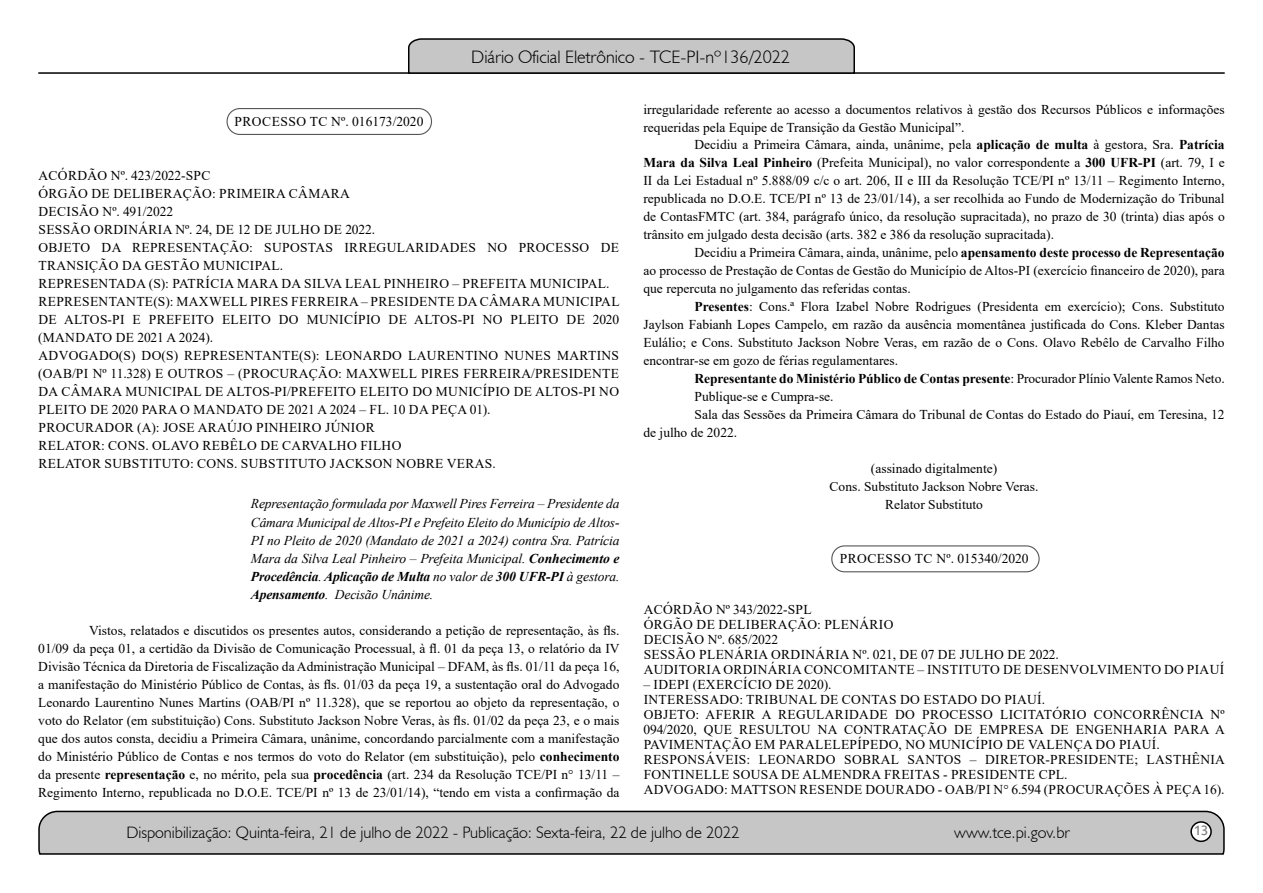
<style>
.page{position:relative;width:1263px;height:893px;background:#fff}
.page>*{position:absolute;margin:0;border:0;box-sizing:border-box;transform-origin:0 0}
.t1{font:300 18px "Humanist 521 BT";color:#000}
.t2{font:300 16.5px "Humanist 521 BT";color:#000}
.t3{font:15px "Estrangelo Edessa";color:#808080}
.t4{font:13.5px/18px "Times New Roman";letter-spacing:.025em;color:#000;text-align:justify}
.t5{font:13.5px/18px "Times New Roman";color:#000}
.t6{font:italic 13.5px/18px "Times New Roman";letter-spacing:-.005em;color:#000;text-align:justify}
.t7{font:700 13.5px "Times New Roman";letter-spacing:-.005em;color:#000}
.s1{font-weight:700}
.s2{font-weight:400}
</style>
<div class="page">
<svg style="left:38px;top:810px;width:1187px;height:45px;background:#b9b9b9"></svg>
<div style="left:1191px;top:822px;width:20px;height:19px;background:#fff;border-radius:50%"></div>
<div style="left:1190px;top:821px;width:22px;height:21px;border:2px solid #000;border-radius:50%"></div>
<hr style="left:38px;top:72px;width:1187px;height:2px;background:#000">
<svg style="left:407px;top:38px;width:449px;height:36px;background:#b4b4b4"></svg>
<div style="left:226px;top:108px;width:206px;height:27px;border:1px solid #575756;border-radius:13px"></div>
<div style="left:831px;top:545px;width:208px;height:27px;border:1px solid #575756;border-radius:13px"></div>
<h1 class="t1" style="left:471px;top:46px;width:320px">Diário Oficial Eletrônico - TCE-PI-nº136/2022</h1>
<p class="t4" style="left:234px;top:112px;width:190px">PROCESSO TC Nº. 016173/2020</p>
<p class="t4" style="left:38px;top:166px;width:583px;text-align:left">ACÓRDÃO Nº. 423/2022-SPC<br>ÓRGÃO DE DELIBERAÇÃO: PRIMEIRA CÂMARA<br>DECISÃO Nº. 491/2022<br>SESSÃO ORDINÁRIA Nº. 24, DE 12 DE JULHO DE 2022.<br>OBJETO DA REPRESENTAÇÃO: SUPOSTAS IRREGULARIDADES NO PROCESSO DE TRANSIÇÃO DA GESTÃO MUNICIPAL.<br>REPRESENTADA (S): PATRÍCIA MARA DA SILVA LEAL PINHEIRO – PREFEITA MUNICIPAL.<br>REPRESENTANTE(S): MAXWELL PIRES FERREIRA – PRESIDENTE DA CÂMARA MUNICIPAL DE ALTOS-PI E PREFEITO ELEITO DO MUNICÍPIO DE ALTOS-PI NO PLEITO DE 2020 (MANDATO DE 2021 A 2024).<br>ADVOGADO(S) DO(S) REPRESENTANTE(S): LEONARDO LAURENTINO NUNES MARTINS (OAB/PI Nº 11.328) E OUTROS – (PROCURAÇÃO: MAXWELL PIRES FERREIRA/PRESIDENTE DA CÂMARA MUNICIPAL DE ALTOS-PI/PREFEITO ELEITO DO MUNICÍPIO DE ALTOS-PI NO PLEITO DE 2020 PARA O MANDATO DE 2021 A 2024 – FL. 10 DA PEÇA 01).<br>PROCURADOR (A): JOSE ARAÚJO PINHEIRO JÚNIOR<br>RELATOR: CONS. OLAVO REBÊLO DE CARVALHO FILHO<br>RELATOR SUBSTITUTO: CONS. SUBSTITUTO JACKSON NOBRE VERAS.</p>
<p class="t6" style="left:251px;top:495px;width:370px">Representação formulada por Maxwell Pires Ferreira – Presidente da Câmara Municipal de Altos-PI e Prefeito Eleito do Município de Altos-PI no Pleito de 2020 (Mandato de 2021 a 2024) contra Sra. Patrícia Mara da Silva Leal Pinheiro – Prefeita Municipal. <span class="s1">Conhecimento e Procedência</span>. <span class="s1">Aplicação de Multa</span> no valor de <span class="s1">300 UFR-PI</span> à gestora.<br><span class="s1">Apensamento</span>. Decisão Unânime.</p>
<p class="t4" style="left:38px;top:621px;width:583px;text-indent:51px">Vistos, relatados e discutidos os presentes autos, considerando a petição de representação, às fls.<br>01/09 da peça 01, a certidão da Divisão de Comunicação Processual, à fl. 01 da peça 13, o relatório da IV Divisão Técnica da Diretoria de Fiscalização da Administração Municipal – DFAM, às fls. 01/11 da peça 16, a manifestação do Ministério Público de Contas, às fls. 01/03 da peça 19, a sustentação oral do Advogado Leonardo Laurentino Nunes Martins (OAB/PI nº 11.328), que se reportou ao objeto da representação, o voto do Relator (em substituição) Cons. Substituto Jackson Nobre Veras, às fls. 01/02 da peça 23, e o mais que dos autos consta, decidiu a Primeira Câmara, unânime, concordando parcialmente com a manifestação do Ministério Público de Contas e nos termos do voto do Relator (em substituição), pelo <span class="s1">conhecimento </span>da presente <span class="s1">representação</span> e, no mérito, pela sua <span class="s1">procedência</span> (art. 234 da Resolução TCE/PI n° 13/11 – Regimento Interno, republicada no D.O.E. TCE/PI nº 13 de 23/01/14), “tendo em vista a confirmação da</p>
<p class="t5" style="left:643px;top:100px;width:583px">irregularidade referente ao acesso a documentos relativos à gestão dos Recursos Públicos e informações requeridas pela Equipe de Transição da Gestão Municipal”.</p>
<p class="t4" style="left:643px;top:136px;width:583px;text-indent:51px">Decidiu a Primeira Câmara, ainda, unânime, pela <span class="s1">aplicação de multa</span> à gestora, Sra. <span class="s1">Patrícia Mara da Silva Leal Pinheiro</span> (Prefeita Municipal), no valor correspondente a <span class="s1">300 UFR-PI</span> (art. 79, I e II da Lei Estadual nº 5.888/09 c/c o art. 206, II e III da Resolução TCE/PI nº 13/11 – Regimento Interno, republicada no D.O.E. TCE/PI nº 13 de 23/01/14), a ser recolhida ao Fundo de Modernização do Tribunal de ContasFMTC (art. 384, parágrafo único, da resolução supracitada), no prazo de 30 (trinta) dias após o trânsito em julgado desta decisão (arts. 382 e 386 da resolução supracitada).</p>
<p class="t4" style="left:643px;top:244px;width:583px;text-indent:51px">Decidiu a Primeira Câmara, ainda, unânime, pelo <span class="s1">apensamento deste processo de Representação </span>ao processo de Prestação de Contas de Gestão do Município de Altos-PI (exercício financeiro de 2020), para que repercuta no julgamento das referidas contas.</p>
<p class="t4" style="left:643px;top:297px;width:583px;text-indent:51px"><span class="s1">Presentes</span>: Cons.ª Flora Izabel Nobre Rodrigues (Presidenta em exercício); Cons. Substituto Jaylson Fabianh Lopes Campelo, em razão da ausência momentânea justificada do Cons. Kleber Dantas Eulálio; e Cons. Substituto Jackson Nobre Veras, em razão de o Cons. Olavo Rebêlo de Carvalho Filho encontrar-se em gozo de férias regulamentares.</p>
<p class="t7" style="left:694px;top:369px;width:532px">Representante do Ministério Público de Contas presente<span class="s2">: Procurador Plínio Valente Ramos Neto.</span></p>
<p class="t5" style="left:694px;top:387px;width:141px">Publique-se e Cumpra-se.</p>
<p class="t5" style="left:694px;top:405px;width:532px">Sala das Sessões da Primeira Câmara do Tribunal de Contas do Estado do Piauí, em Teresina, 12</p>
<p class="t5" style="left:643px;top:423px;width:95px">de julho de 2022.</p>
<p class="t5" style="left:829px;top:459px;width:210px;text-align:center">(assinado digitalmente)<br>Cons. Substituto Jackson Nobre Veras.<br>Relator Substituto</p>
<p class="t4" style="left:840px;top:549px;width:190px">PROCESSO TC Nº. 015340/2020</p>
<p class="t4" style="left:644px;top:602px;width:582px;line-height:15px;text-align:left">ACÓRDÃO Nº 343/2022-SPL<br>ÓRGÃO DE DELIBERAÇÃO: PLENÁRIO<br>DECISÃO Nº. 685/2022<br>SESSÃO PLENÁRIA ORDINÁRIA Nº. 021, DE 07 DE JULHO DE 2022.<br>AUDITORIA ORDINÁRIA CONCOMITANTE – INSTITUTO DE DESENVOLVIMENTO DO PIAUÍ</p>
<p class="t4" style="left:643px;top:677px;width:583px;line-height:15px;text-align:left">– IDEPI (EXERCÍCIO DE 2020).<br>INTERESSADO: TRIBUNAL DE CONTAS DO ESTADO DO PIAUÍ.<br>OBJETO: AFERIR A REGULARIDADE DO PROCESSO LICITATÓRIO CONCORRÊNCIA Nº 094/2020, QUE RESULTOU NA CONTRATAÇÃO DE EMPRESA DE ENGENHARIA PARA A PAVIMENTAÇÃO EM PARALELEPÍPEDO, NO MUNICÍPIO DE VALENÇA DO PIAUÍ.<br>RESPONSÁVEIS: LEONARDO SOBRAL SANTOS – DIRETOR-PRESIDENTE; LASTHÊNIA FONTINELLE SOUSA DE ALMENDRA FREITAS - PRESIDENTE CPL.<br>ADVOGADO: MATTSON RESENDE DOURADO - OAB/PI N° 6.594 (PROCURAÇÕES À PEÇA 16).</p>
<p class="t2" style="left:126px;top:822px;width:614px">Disponibilização: Quinta-feira, 21 de julho de 2022 - Publicação: Sexta-feira, 22 de julho de 2022</p>
<p class="t2" style="left:954px;top:822px;width:117px">www.tce.pi.gov.br</p>
<p class="t3" style="left:1194px;top:823px;width:16px">13</p>
</div>
